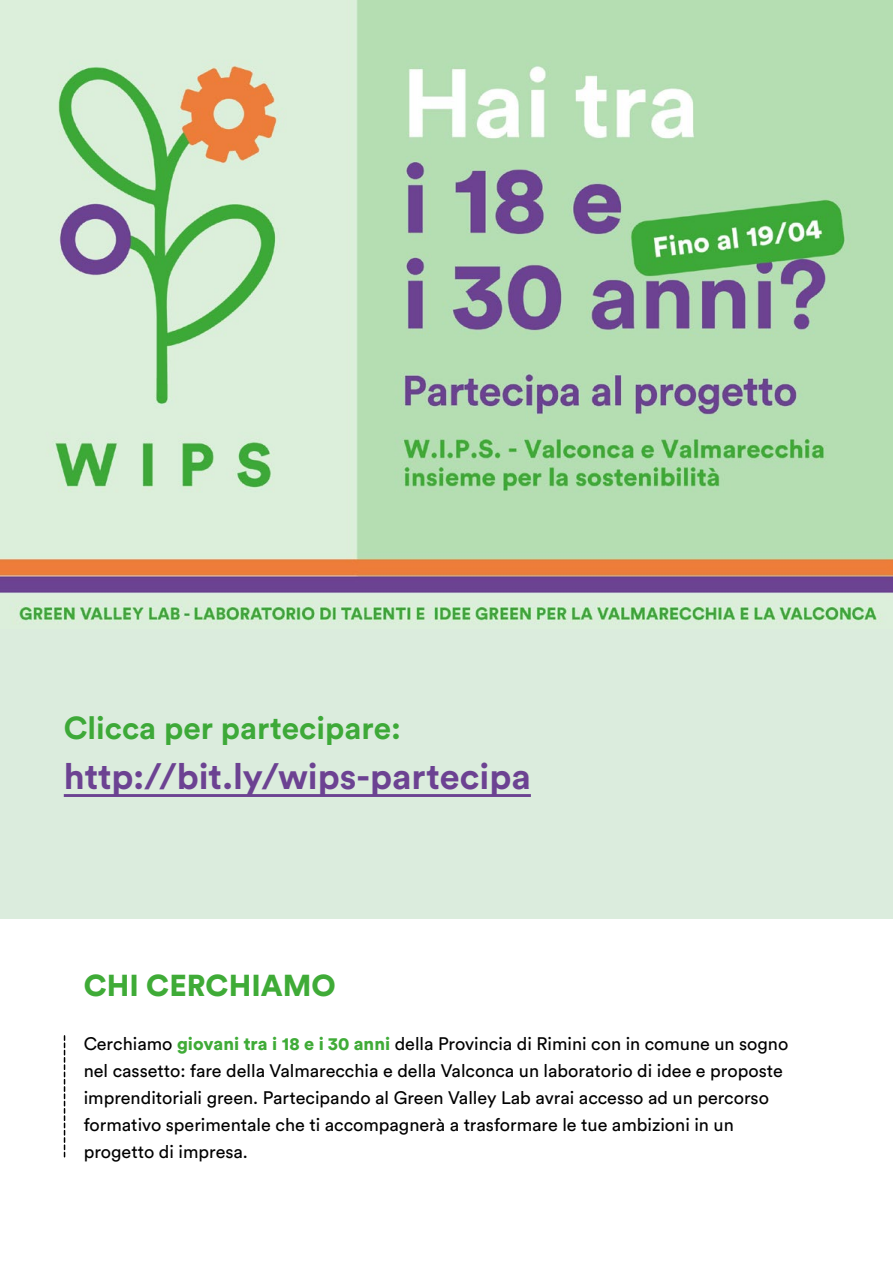
<style>
.page{position:relative;width:893px;height:1263px;background:#fff}
.page>*{position:absolute;margin:0;border:0;box-sizing:border-box;transform-origin:0 0}
.t1{font:700 36px "Circular Std";color:#6c4292}
.t2{font:700 31.5px "Circular Std";color:#3da938}
.t3{font:900 30px "Circular Std";color:#3fab37}
.t4{font:18px/27px "Circular Std";color:#000}
.s1{font-weight:900;color:#3fab37}
</style>
<div class="page">
<img style="left:0;top:0;width:893px;height:629px">
<svg style="left:64px;top:1036px;width:1px;height:121px"></svg>
<div style="left:0;top:629px;width:893px;height:289px;background:#dbecdd"></div>
<hr style="left:64px;top:794px;width:467px;height:3px;background:#6c4292">
<h2 class="t2" style="left:64px;top:708px;width:339px">Clicca per partecipare:</h2>
<h1 class="t1" style="left:64px;top:753px;width:469px">http://bit.ly/wips-partecipa</h1>
<h3 class="t3" style="left:84px;top:966px;width:253px">CHI CERCHIAMO</h3>
<p class="t4" style="left:84px;top:1030px;width:706px">Cerchiamo <span class="s1">giovani tra i 18 e i 30 anni</span> della Provincia di Rimini con in comune un sogno nel cassetto: fare della Valmarecchia e della Valconca un laboratorio di idee e proposte imprenditoriali green. Partecipando al Green Valley Lab avrai accesso ad un percorso formativo sperimentale che ti accompagnerà a trasformare le tue ambizioni in un progetto di impresa.</p>
</div>
